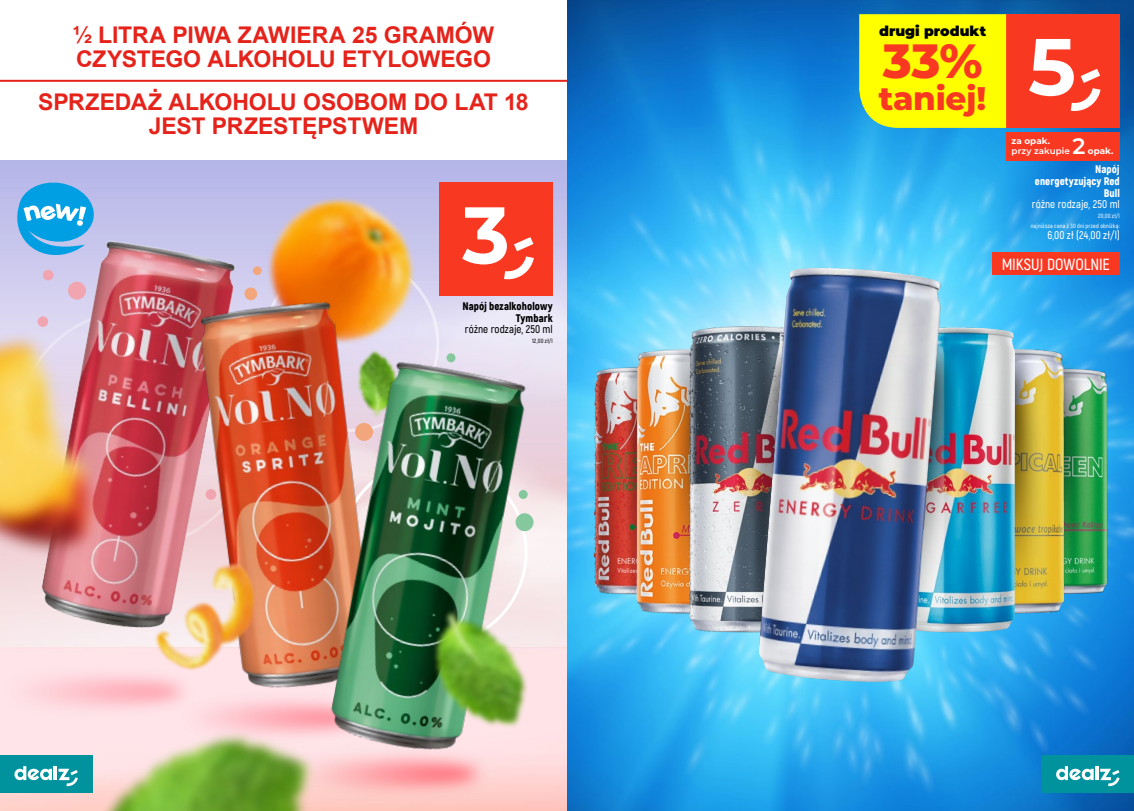
<style>
.page{position:relative;width:1134px;height:811px;background:#fff}
.page>*{position:absolute;margin:0;border:0;box-sizing:border-box;transform-origin:0 0}
.t1{font:700 80.3px "Montserrat";color:#fff}
.t2{font:700 80.2px "Montserrat";color:#fff}
.t3{font:800 48px "Montserrat";color:#f93822}
.t4{font:800 32.6px "Montserrat";letter-spacing:-.01em;color:#f93822}
.t5{font:700 23px/24px "Arial";letter-spacing:-.005em;color:#e5231b}
.t6{font:600 22.3px "Montserrat";color:#fff}
.t7{font:600 16.1px "Akrobat";letter-spacing:-.005em;color:#fff}
.t8{font:900 14px "Montserrat";letter-spacing:.005em;color:#000}
.t9{font:600 11px "Akrobat";letter-spacing:.015em;color:#fff}
.t10{font:900 11px/12px "Akrobat";letter-spacing:.005em;color:#fff;text-align:right}
.t11{font:900 11px/12px "Akrobat";letter-spacing:.005em;color:#000;text-align:right}
.t12{font:600 11px "Akrobat";letter-spacing:.015em;color:#000}
.t13{font:700 8.8px "Montserrat";letter-spacing:.005em;color:#fff}
.t14{font:600 8.8px "Montserrat";letter-spacing:.005em;color:#fff}
.t15{font:600 6px/10px "Akrobat";letter-spacing:.035em;color:#fff;text-align:right}
.t16{font:600 6px "Akrobat";color:#000}
</style>
<div class="page">
<img style="left:567px;top:0;width:567px;height:811px">
<img style="left:568px;top:134px;width:566px;height:663px">
<img style="left:0;top:161px;width:567px;height:650px">
<img style="left:349px;top:768px;width:143px;height:35px">
<img style="left:0;top:663px;width:117px;height:57px">
<img style="left:594px;top:367px;width:18px;height:228px">
<img style="left:1096px;top:368px;width:11px;height:226px">
<img style="left:612px;top:349px;width:24px;height:260px">
<img style="left:1064px;top:349px;width:32px;height:260px">
<img style="left:636px;top:349px;width:50px;height:265px">
<img style="left:1015px;top:349px;width:49px;height:265px">
<img style="left:663px;top:349px;width:23px;height:260px">
<img style="left:1015px;top:349px;width:36px;height:260px">
<img style="left:941px;top:327px;width:74px;height:305px">
<img style="left:686px;top:327px;width:72px;height:306px">
<img style="left:222px;top:160px;width:234px;height:190px">
<img style="left:723px;top:329px;width:35px;height:280px">
<img style="left:941px;top:329px;width:35px;height:280px">
<img style="left:758px;top:268px;width:183px;height:414px">
<img style="left:29px;top:229px;width:217px;height:418px">
<img style="left:191px;top:291px;width:195px;height:380px">
<img style="left:319px;top:350px;width:217px;height:418px">
<img style="left:117px;top:510px;width:187px;height:161px">
<img style="left:0;top:301px;width:191px;height:307px">
<img style="left:396px;top:596px;width:161px;height:150px">
<img style="left:94px;top:671px;width:255px;height:140px">
<div style="left:38px;top:316px;width:10px;height:11px;background:#f1a5b1;border-radius:50%"></div>
<div style="left:43px;top:270px;width:10px;height:10px;background:#f1a5b1;border-radius:50%"></div>
<div style="left:206px;top:489px;width:10px;height:11px;background:#f1a5b1;border-radius:50%"></div>
<div style="left:68px;top:282px;width:18px;height:18px;background:#f1a5b1;border-radius:50%"></div>
<div style="left:355px;top:423px;width:18px;height:18px;background:#f3a67b;border-radius:50%"></div>
<div style="left:244px;top:287px;width:13px;height:13px;background:#f3a67b;border-radius:50%"></div>
<div style="left:253px;top:266px;width:9px;height:9px;background:#f3a67b;border-radius:50%"></div>
<div style="left:516px;top:513px;width:17px;height:18px;background:#86c89d;border-radius:50%"></div>
<div style="left:519px;top:490px;width:9px;height:9px;background:#86c89d;border-radius:50%"></div>
<div style="left:446px;top:353px;width:9px;height:9px;background:#86c89d;border-radius:50%"></div>
<svg style="left:16px;top:180px;width:80px;height:77px;background:#58b3e8"></svg>
<div style="left:1006px;top:132px;width:114px;height:28px;background:#f93822"></div>
<div style="left:1006px;top:14px;width:114px;height:114px;background:#f93822"></div>
<div style="left:992px;top:252px;width:128px;height:23px;background:#f93822"></div>
<hr style="left:0;top:80px;width:567px;height:2px;background:#e5231b">
<div style="left:859px;top:14px;width:147px;height:114px;background:#ff0"></div>
<div style="left:439px;top:183px;width:114px;height:113px;background:#f93822"></div>
<div style="left:0;top:755px;width:92px;height:38px;background:#00939d"></div>
<svg style="left:14px;top:766px;width:38px;height:14px"></svg>
<hr style="left:54px;top:766px;width:3px;height:14px;background:#fff">
<svg style="left:59px;top:768px;width:19px;height:18px"></svg>
<div style="left:1042px;top:755px;width:92px;height:38px;background:#00939d"></div>
<svg style="left:1056px;top:766px;width:38px;height:14px"></svg>
<hr style="left:1095px;top:766px;width:3px;height:14px;background:#fff">
<svg style="left:1100px;top:768px;width:19px;height:18px"></svg>
<p class="t5" style="left:73px;top:23px;width:423px">½ LITRA PIWA ZAWIERA 25 GRAMÓW<br>CZYSTEGO ALKOHOLU ETYLOWEGO</p>
<p class="t5" style="left:38px;top:90px;width:492px;text-align:center">SPRZEDAŻ ALKOHOLU OSOBOM DO LAT 18<br>JEST PRZESTĘPSTWEM</p>
<h2 class="t2" style="left:462px;top:177px;width:49px">3</h2>
<p class="t11" style="left:462px;top:300px;width:92px">Napój bezalkoholowy<br>Tymbark</p>
<p class="t12" style="left:465px;top:323px;width:89px">różne rodzaje, 250 ml</p>
<p class="t16" style="left:532px;top:338px;width:22px">12,00 zł/l</p>
<p class="t8" style="left:879px;top:20px;width:109px">drugi produkt</p>
<h3 class="t3" style="left:883px;top:26px;width:101px">33%</h3>
<h3 class="t4" style="left:879px;top:74px;width:109px">taniej!</h3>
<h1 class="t1" style="left:1028px;top:9px;width:49px">5</h1>
<p class="t13" style="left:1012px;top:134px;width:40px">za opak.</p>
<p class="t14" style="left:1012px;top:144px;width:60px">przy zakupie</p>
<p class="t6" style="left:1072px;top:130px;width:14px">2</p>
<p class="t13" style="left:1088px;top:144px;width:27px">opak.</p>
<p class="t10" style="left:1035px;top:163px;width:86px">Napój energetyzujący Red<br>Bull</p>
<p class="t9" style="left:1032px;top:198px;width:89px">różne rodzaje, 250 ml</p>
<p class="t15" style="left:1031px;top:211px;width:90px">20,00 zł/l<br>najniższa cena z 30 dni przed obniżką:</p>
<p class="t9" style="left:1047px;top:229px;width:74px">6,00 zł (24,00 zł/l)</p>
<p class="t7" style="left:1002px;top:254px;width:110px">MIKSUJ DOWOLNIE</p>
</div>
